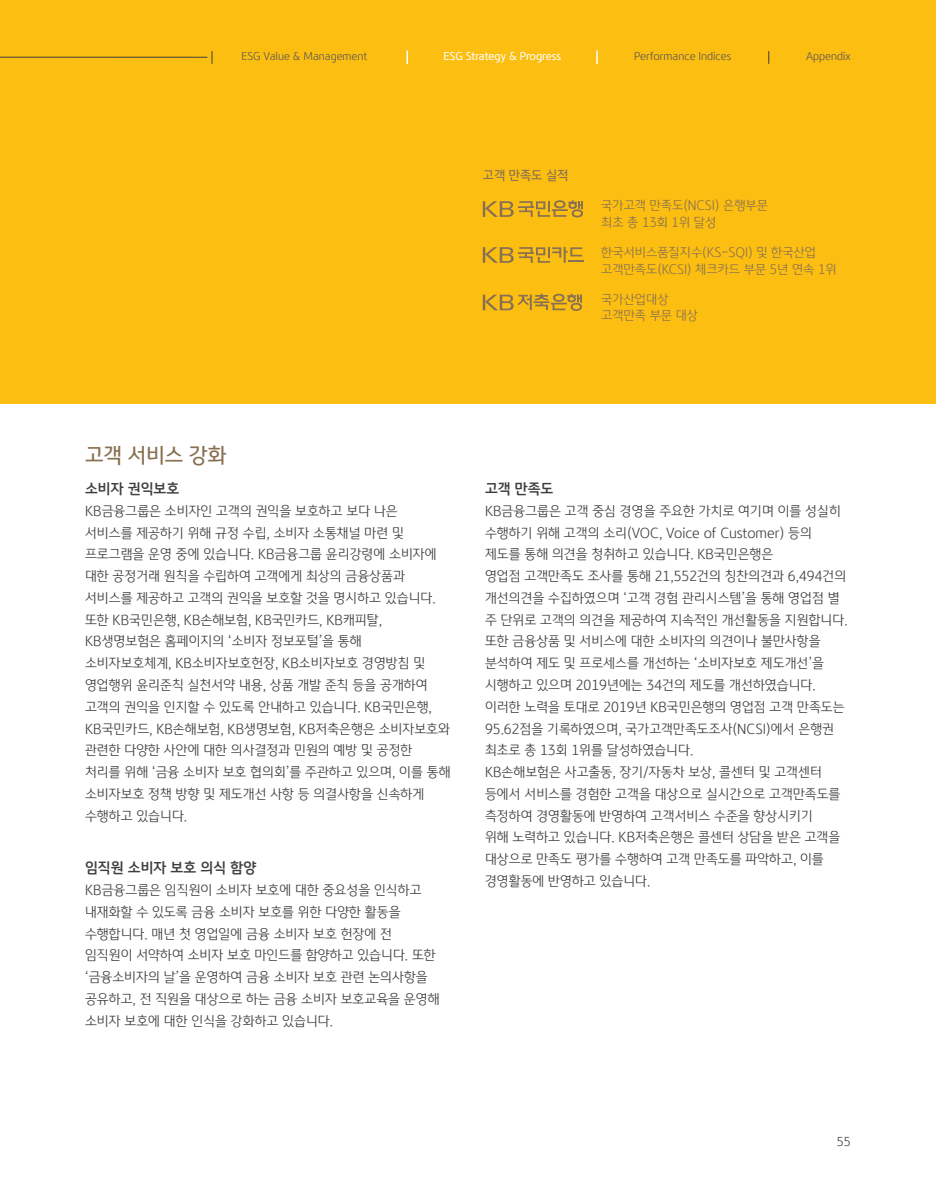
<style>
.page{position:relative;width:936px;height:1191px;background:#fff}
.page>*{position:absolute;margin:0;border:0;box-sizing:border-box;transform-origin:0 0}
.KB_소제목_3{font:500 21px "KBFG Text";color:#887152}
.KB_본문제목_2{font:700 14.25px "KBFG Text";color:#3e3e3f}
.KB_본문_1{font:300 13.5px/21.8px "KBFG Text";color:#3e3e3f}
.KB_표본문{font:300 12.75px/16.5px "KBFG Text";color:#887152}
.KB_표제목{font:500 12.75px "KBFG Text";color:#887152}
.t1{font:300 12px "KBFG Text";color:#3e3e3f}
.t2{font:300 10.5px "KBFG Text";color:#545557}
.t3{font:500 10.5px "KBFG Text";color:#fff}
</style>
<div class="page">
<div style="left:0;top:0;width:935px;height:404px;background:#fdbe12"></div>
<svg style="left:768px;top:51px;width:1px;height:13px"></svg>
<svg style="left:212px;top:51px;width:1px;height:13px"></svg>
<hr style="left:0;top:57px;width:207px;height:1px;background:#3e3e3f">
<svg style="left:482px;top:200px;width:101px;height:17px"></svg>
<svg style="left:482px;top:247px;width:101px;height:16px"></svg>
<svg style="left:482px;top:294px;width:100px;height:17px"></svg>
<svg style="left:406px;top:50px;width:2px;height:14px"></svg>
<svg style="left:596px;top:50px;width:1px;height:14px"></svg>
<p class="t2" style="left:242px;top:50px;width:127px">ESG Value &amp; Management</p>
<p class="t3" style="left:443px;top:50px;width:119px">ESG Strategy &amp; Progress</p>
<p class="t2" style="left:634px;top:50px;width:99px">Performance Indices</p>
<p class="t2" style="left:806px;top:50px;width:46px">Appendix</p>
<p class="KB_표제목" style="left:482px;top:167px;width:87px">고객 만족도 실적</p>
<p class="KB_표본문" style="left:601px;top:197px;width:168px">국가고객 만족도(NCSI) 은행부문 최초 총 13회 1위 달성</p>
<p class="KB_표본문" style="left:601px;top:244px;width:216px">한국서비스품질지수(KS-SQI) 및 한국산업</p>
<p class="KB_표본문" style="left:601px;top:261px;width:237px">고객만족도(KCSI) 체크카드 부문 5년 연속 1위</p>
<p class="KB_표본문" style="left:601px;top:291px;width:98px">국가산업대상 고객만족 부문 대상</p>
<p class="KB_소제목_3" style="left:85px;top:442px;width:143px">고객 서비스 강화</p>
<p class="KB_본문제목_2" style="left:85px;top:479px;width:96px">소비자 권익보호</p>
<p class="KB_본문_1" style="left:85px;top:500px;width:367px">KB금융그룹은 소비자인 고객의 권익을 보호하고 보다 나은<br>서비스를 제공하기 위해 규정 수립, 소비자 소통채널 마련 및 프로그램을 운영 중에 있습니다. KB금융그룹 윤리강령에 소비자에 대한 공정거래 원칙을 수립하여 고객에게 최상의 금융상품과 서비스를 제공하고 고객의 권익을 보호할 것을 명시하고 있습니다. 또한 KB국민은행, KB손해보험, KB국민카드, KB캐피탈,<br>KB생명보험은 홈페이지의 ‘소비자 정보포털’을 통해 소비자보호체계, KB소비자보호헌장, KB소비자보호 경영방침 및 영업행위 윤리준칙 실천서약 내용, 상품 개발 준칙 등을 공개하여 고객의 권익을 인지할 수 있도록 안내하고 있습니다. KB국민은행,<br>KB국민카드, KB손해보험, KB생명보험, KB저축은행은 소비자보호와 관련한 다양한 사안에 대한 의사결정과 민원의 예방 및 공정한 처리를 위해 ‘금융 소비자 보호 협의회’를 주관하고 있으며, 이를 통해 소비자보호 정책 방향 및 제도개선 사항 등 의결사항을 신속하게 수행하고 있습니다.</p>
<p class="KB_본문제목_2" style="left:85px;top:858px;width:172px">임직원 소비자 보호 의식 함양</p>
<p class="KB_본문_1" style="left:85px;top:879px;width:356px">KB금융그룹은 임직원이 소비자 보호에 대한 중요성을 인식하고 내재화할 수 있도록 금융 소비자 보호를 위한 다양한 활동을 수행합니다. 매년 첫 영업일에 금융 소비자 보호 헌장에 전 임직원이 서약하여 소비자 보호 마인드를 함양하고 있습니다. 또한 ‘금융소비자의 날’을 운영하여 금융 소비자 보호 관련 논의사항을 공유하고, 전 직원을 대상으로 하는 금융 소비자 보호교육을 운영해 소비자 보호에 대한 인식을 강화하고 있습니다.</p>
<p class="KB_본문제목_2" style="left:485px;top:479px;width:70px">고객 만족도</p>
<p class="KB_본문_1" style="left:485px;top:500px;width:364px">KB금융그룹은 고객 중심 경영을 주요한 가치로 여기며 이를 성실히 수행하기 위해 고객의 소리(VOC, Voice of Customer) 등의 제도를 통해 의견을 청취하고 있습니다. KB국민은행은<br>영업점 고객만족도 조사를 통해 21,552건의 칭찬의견과 6,494건의 개선의견을 수집하였으며 ‘고객 경험 관리시스템’을 통해 영업점 별 주 단위로 고객의 의견을 제공하여 지속적인 개선활동을 지원합니다.</p>
<p class="KB_본문_1" style="left:485px;top:630px;width:361px">또한 금융상품 및 서비스에 대한 소비자의 의견이나 불만사항을 분석하여 제도 및 프로세스를 개선하는 ‘소비자보호 제도개선’을 시행하고 있으며 2019년에는 34건의 제도를 개선하였습니다. 이러한 노력을 토대로 2019년 KB국민은행의 영업점 고객 만족도는<br>95.62점을 기록하였으며, 국가고객만족도조사(NCSI)에서 은행권 최초로 총 13회 1위를 달성하였습니다.</p>
<p class="KB_본문_1" style="left:485px;top:761px;width:357px">KB손해보험은 사고출동, 장기/자동차 보상, 콜센터 및 고객센터 등에서 서비스를 경험한 고객을 대상으로 실시간으로 고객만족도를 측정하여 경영활동에 반영하여 고객서비스 수준을 향상시키기<br>위해 노력하고 있습니다. KB저축은행은 콜센터 상담을 받은 고객을 대상으로 만족도 평가를 수행하여 고객 만족도를 파악하고, 이를 경영활동에 반영하고 있습니다.</p>
<p class="t1" style="left:836px;top:1134px;width:15px">55</p>
</div>
